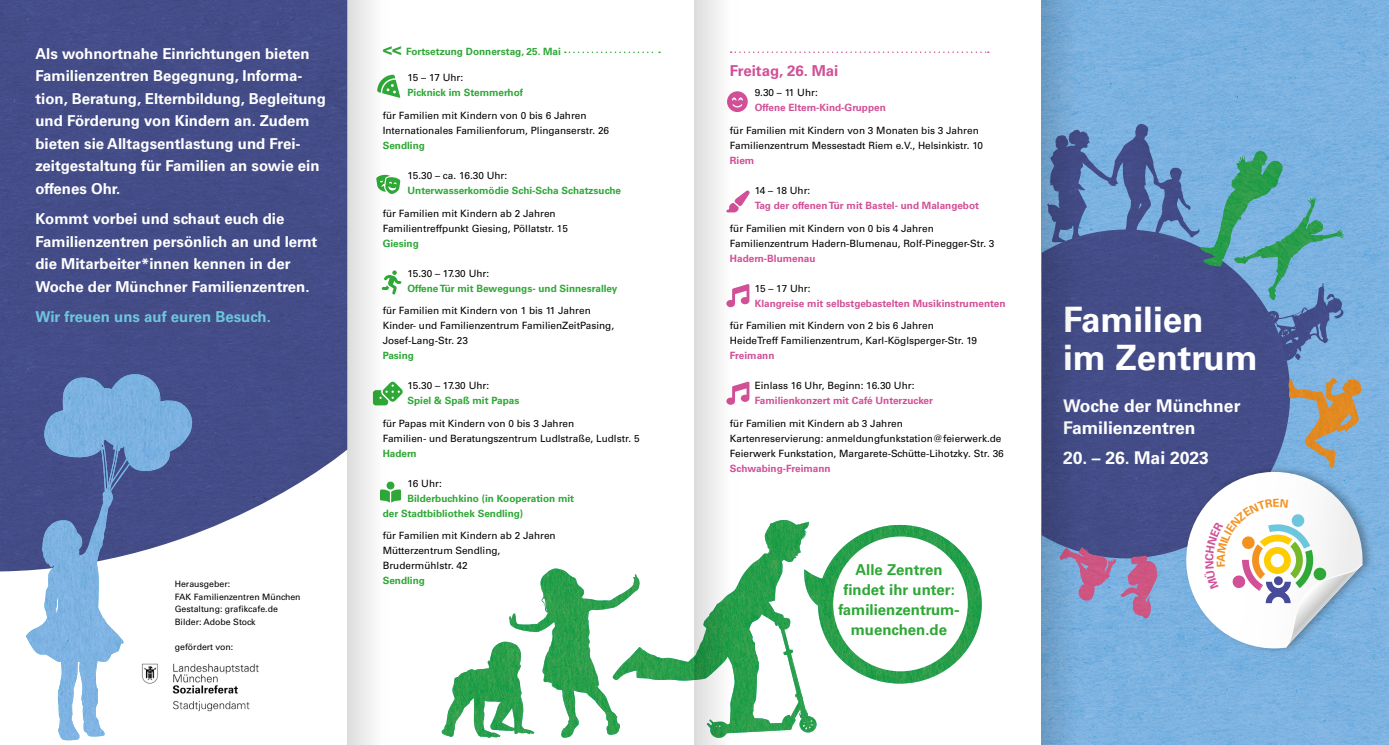
<style>
.page{position:relative;width:1389px;height:745px;background:#fff}
.page>*{position:absolute;margin:0;border:0;box-sizing:border-box;transform-origin:0 0}
.t1{font:700 35px/37.5px "Univers LT Std";color:#fff}
.t2{font:700 17.5px/22.5px "Univers LT Std";color:#fff}
.t3{font:700 15px/22.5px "Univers LT Std";color:#fff}
.t4{font:700 15px/20px "Univers LT Std";color:#2ea836;text-align:center}
.t5{font:700 15px "Univers LT Std";color:#6dc7dc}
.t6{font:700 15px "Univers LT Std";color:#d15097}
.t7{font:10px/15px "Univers LT Std";color:#000}
.t8{font:700 10px/15px "Univers LT Std";color:#2ea836}
.t9{font:700 10px "Univers LT Std";color:#d15097}
.t10{font:8.75px/12.5px "Univers LT Std";color:#000}
.s1{font-size:16.25px}
</style>
<div class="page">
<img style="left:1084px;top:0;width:305px;height:744px">
<img style="left:1084px;top:124px;width:56px;height:54px">
<img style="left:1259px;top:198px;width:56px;height:85px">
<img style="left:1290px;top:283px;width:33px;height:79px">
<img style="left:1084px;top:229px;width:206px;height:329px">
<svg style="left:739px;top:51px;width:250px;height:2px"></svg>
<img style="left:0;top:0;width:347px;height:571px">
<img style="left:1177px;top:457px;width:205px;height:205px">
<svg style="left:390px;top:75px;width:10px;height:23px"></svg>
<svg style="left:390px;top:177px;width:10px;height:17px"></svg>
<svg style="left:737px;top:381px;width:12px;height:21px"></svg>
<svg style="left:737px;top:284px;width:12px;height:21px"></svg>
<svg style="left:737px;top:190px;width:13px;height:21px"></svg>
<svg style="left:737px;top:91px;width:11px;height:21px"></svg>
<svg style="left:390px;top:270px;width:11px;height:24px"></svg>
<svg style="left:390px;top:481px;width:11px;height:21px"></svg>
<svg style="left:26px;top:370px;width:167px;height:370px"></svg>
<img style="left:42px;top:374px;width:93px;height:190px">
<svg style="left:390px;top:381px;width:13px;height:21px"></svg>
<svg style="left:442px;top:519px;width:540px;height:219px"></svg>
<img style="left:612px;top:521px;width:189px;height:216px">
<div style="left:833px;top:536px;width:135px;height:135px;background:#fff;border-radius:50%"></div>
<img style="left:142px;top:662px;width:117px;height:50px">
<img style="left:1200px;top:150px;width:59px;height:117px">
<img style="left:1288px;top:378px;width:75px;height:91px">
<img style="left:1120px;top:555px;width:38px;height:64px">
<svg style="left:565px;top:52px;width:95px;height:1px"></svg>
<div style="left:347px;top:0;width:43px;height:744px;background:linear-gradient(to right,#e3dfe2,#f5fdf5)"></div>
<svg style="left:694px;top:0;width:43px;height:744px"></svg>
<svg style="left:1042px;top:0;width:42px;height:744px;background:#5976a7"></svg>
<svg style="left:1184px;top:471px;width:179px;height:178px"></svg>
<p class="t8" style="left:383px;top:44px;width:180px"><span class="s1">&lt;&lt;</span> Fortsetzung Donnerstag, 25. Mai</p>
<p class="t7" style="left:407px;top:70px;width:57px">15 – 17 Uhr:</p>
<p class="t8" style="left:407px;top:85px;width:117px">Picknick im Stemmerhof</p>
<p class="t7" style="left:383px;top:108px;width:228px">für Familien mit Kindern von 0 bis 6 Jahren<br>Internationales Familienforum, Plinganserstr. 26</p>
<p class="t8" style="left:383px;top:138px;width:44px">Sendling</p>
<p class="t7" style="left:407px;top:168px;width:101px">15.30 – ca. 16.30 Uhr:</p>
<p class="t8" style="left:407px;top:183px;width:215px">Unterwasserkomödie Schi-Scha Schatzsuche</p>
<p class="t7" style="left:383px;top:205px;width:187px">für Familien mit Kindern ab 2 Jahren<br>Familientreffpunkt Giesing, Pöllatstr. 15</p>
<p class="t8" style="left:383px;top:235px;width:38px">Giesing</p>
<p class="t7" style="left:407px;top:265px;width:83px">15.30 – 17.30 Uhr:</p>
<p class="t8" style="left:407px;top:280px;width:212px">Offene Tür mit Bewegungs- und Sinnesralley</p>
<p class="t7" style="left:383px;top:303px;width:233px">für Familien mit Kindern von 1 bis 11 Jahren<br>Kinder- und Familienzentrum FamilienZeitPasing,<br>Josef-Lang-Str. 23</p>
<p class="t8" style="left:383px;top:348px;width:33px">Pasing</p>
<p class="t7" style="left:407px;top:378px;width:83px">15.30 – 17.30 Uhr:</p>
<p class="t8" style="left:407px;top:393px;width:113px">Spiel &amp; Spaß mit Papas</p>
<p class="t7" style="left:383px;top:415px;width:258px">für Papas mit Kindern von 0 bis 3 Jahren<br>Familien- und Beratungszentrum Ludlstraße, Ludlstr. 5</p>
<p class="t8" style="left:383px;top:445px;width:36px">Hadern</p>
<p class="t7" style="left:407px;top:475px;width:36px">16 Uhr:</p>
<p class="t8" style="left:383px;top:490px;width:193px;text-indent:25px">Bilderbuchkino (in Kooperation mit der Stadtbibliothek Sendling)</p>
<p class="t7" style="left:383px;top:528px;width:174px">für Familien mit Kindern ab 2 Jahren<br>Mütterzentrum Sendling,<br>Brudermühlstr. 42</p>
<p class="t8" style="left:383px;top:573px;width:44px">Sendling</p>
<p class="t3" style="left:35px;top:42px;width:292px">Als wohnortnahe Einrichtungen bieten Familienzentren Begegnung, Informa&shy;tion, Beratung, Elternbildung, Begleitung und Förderung von Kindern an. Zudem bieten sie Alltagsentlastung und Frei&shy;zeitgestaltung für Familien an sowie ein offenes Ohr.</p>
<h3 class="t3" style="left:35px;top:207px;width:283px">Kommt vorbei und schaut euch die Familienzentren persönlich an und lernt die Mitarbeiter*innen kennen in der Woche der Münchner Familienzentren.</h3>
<h3 class="t5" style="left:35px;top:307px;width:237px">Wir freuen uns auf euren Besuch.</h3>
<h1 class="t1" style="left:1063px;top:301px;width:196px">Familien<br>im Zentrum</h1>
<h2 class="t2" style="left:1063px;top:394px;width:179px">Woche der Münchner<br>Familienzentren</h2>
<h2 class="t2" style="left:1063px;top:446px;width:148px">20. – 26. Mai 2023</h2>
<h3 class="t6" style="left:730px;top:62px;width:110px">Freitag, 26. Mai</h3>
<p class="t7" style="left:755px;top:85px;width:65px">9.30 – 11 Uhr:</p>
<p class="t9" style="left:755px;top:102px;width:133px">Offene Eltern-Kind-Gruppen</p>
<p class="t7" style="left:730px;top:123px;width:255px">für Familien mit Kindern von 3 Monaten bis 3 Jahren<br>Familienzentrum Messestadt Riem e.V., Helsinkistr. 10</p>
<p class="t9" style="left:730px;top:154px;width:26px">Riem</p>
<p class="t7" style="left:755px;top:183px;width:57px">14 – 18 Uhr:</p>
<p class="t9" style="left:755px;top:199px;width:226px">Tag der offenen Tür mit Bastel- und Malangebot</p>
<p class="t7" style="left:730px;top:220px;width:266px">für Familien mit Kindern von 0 bis 4 Jahren<br>Familienzentrum Hadern-Blumenau, Rolf-Pinegger-Str. 3</p>
<p class="t9" style="left:730px;top:252px;width:87px">Hadern-Blumenau</p>
<p class="t7" style="left:755px;top:280px;width:57px">15 – 17 Uhr:</p>
<p class="t9" style="left:755px;top:297px;width:252px">Klangreise mit selbstgebastelten Musikinstrumenten</p>
<p class="t7" style="left:730px;top:318px;width:249px">für Familien mit Kindern von 2 bis 6 Jahren<br>HeideTreff Familienzentrum, Karl-Köglsperger-Str. 19</p>
<p class="t9" style="left:730px;top:349px;width:46px">Freimann</p>
<p class="t7" style="left:755px;top:378px;width:161px">Einlass 16 Uhr, Beginn: 16.30 Uhr:</p>
<p class="t9" style="left:755px;top:394px;width:180px">Familienkonzert mit Café Unterzucker</p>
<p class="t7" style="left:730px;top:415px;width:275px">für Familien mit Kindern ab 3 Jahren<br>Kartenreservierung: anmeldungfunkstation@feierwerk.de<br>Feierwerk Funkstation, Margarete-Schütte-Lihotzky. Str. 36</p>
<p class="t9" style="left:730px;top:462px;width:102px">Schwabing-Freimann</p>
<h3 class="t4" style="left:838px;top:559px;width:123px">Alle Zentren findet ihr unter: familienzentrum&shy;muenchen.de</h3>
<p class="t10" style="left:175px;top:577px;width:127px">Herausgeber:<br>FAK Familienzentren München<br>Gestaltung: grafikcafe.de<br>Bilder: Adobe Stock</p>
<p class="t10" style="left:175px;top:640px;width:60px">gefördert von:</p>
</div>
